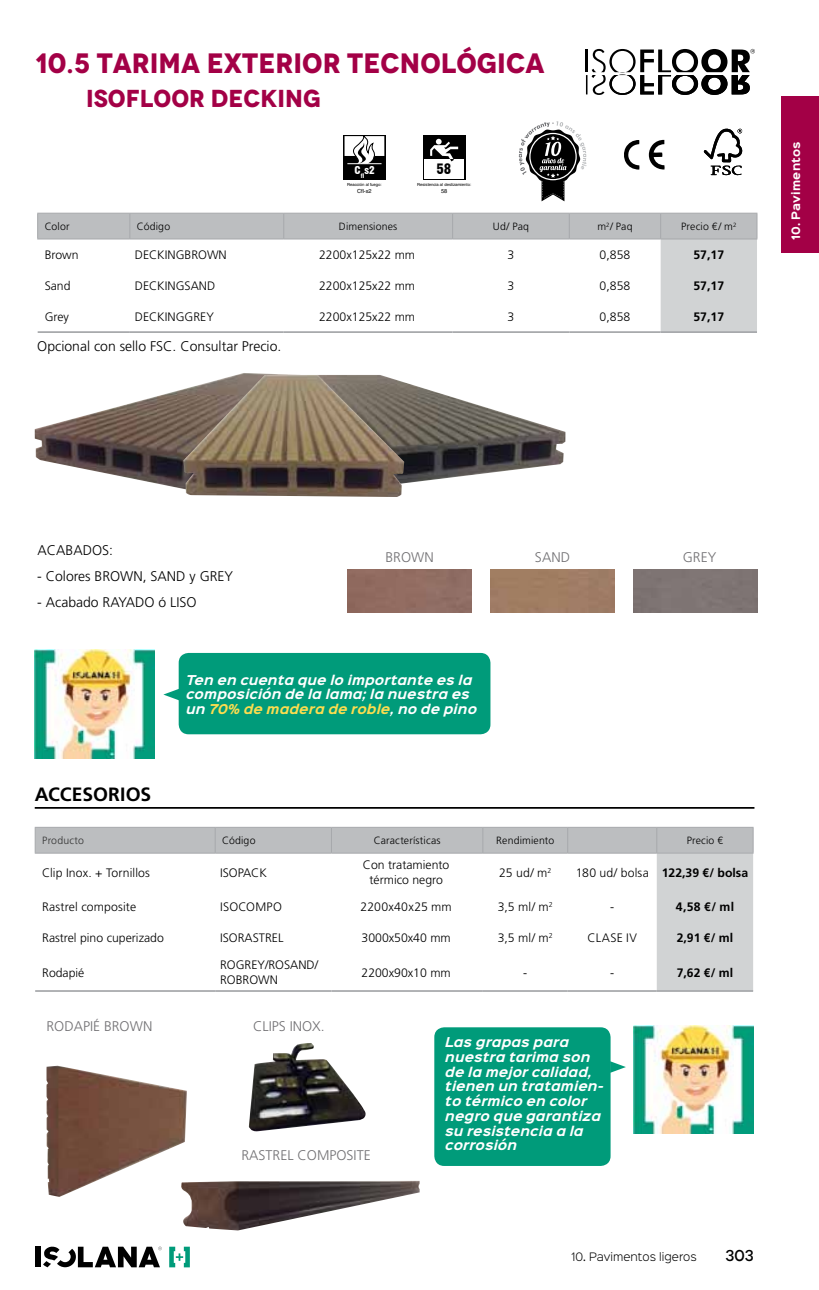
<style>
.page{position:relative;width:819px;height:1290px;background:#fff}
.page>*{position:absolute;margin:0;border:0;box-sizing:border-box;transform-origin:0 0}
.t1{font:700 28px "Novecento";color:#a30046}
.t2{font:700 24.5px "Novecento";color:#a30046}
.t3{font:700 19.25px "Frutiger";color:#000}
.t4{font:500 15.75px "Novecento";color:#000}
.t5{font:300 14px "Frutiger";color:#000}
.t6{font:300 14px "Frutiger";color:#717073}
.t7{font:900 condensed 14px "Swiss 721 BT";color:#000}
.t8{font:300 12.25px/14.7px "Frutiger";color:#000;text-align:center}
.t9{font:italic 700 12.25px/14.7px "Sinkin Sans 700";letter-spacing:.015em;color:#fff}
.t10{font:700 12.25px "Frutiger";color:#000}
.t11{font:300 12.25px "Frutiger";letter-spacing:.02em;color:#000}
.t12{font:300 10.5px "Frutiger";letter-spacing:.015em;color:#000}
.t13{font:300 10.5px "Sinkin Sans 300";color:#000}
.t14{font:700 10.5px "Sinkin Sans 700";letter-spacing:.02em;color:#fff}
.t15{font:300 10.5px "Frutiger";letter-spacing:.015em;color:#333}
.t16{font:900 condensed 10.5px "Swiss 721 BT";color:#fff}
.t17{font:900 condensed 6.12px "Swiss 721 BT";color:#fff}
.t18{font:5.6px "Helvetica LT Std";color:#000}
.t19{font:4.2px "Helvetica LT Std";color:#000}
.s1{color:#fcdd4f}
.s2{font-weight:300}
</style>
<div class="page">
<div style="left:35px;top:1246px;width:5px;height:21px;background:#000"></div>
<svg style="left:43px;top:1246px;width:119px;height:21px"></svg>
<svg style="left:169px;top:1246px;width:21px;height:21px"></svg>
<div style="left:781px;top:96px;width:38px;height:157px;background:#a30046"></div>
<svg style="left:37px;top:213px;width:720px;height:119px"></svg>
<hr style="left:37px;top:239px;width:93px;height:1px;background:#a7a9ac">
<hr style="left:130px;top:239px;width:154px;height:1px;background:#a7a9ac">
<hr style="left:284px;top:239px;width:168px;height:1px;background:#a7a9ac">
<hr style="left:452px;top:239px;width:117px;height:1px;background:#a7a9ac">
<hr style="left:569px;top:239px;width:91px;height:1px;background:#a7a9ac">
<hr style="left:660px;top:239px;width:97px;height:1px;background:#a7a9ac">
<hr style="left:38px;top:331px;width:92px;height:2px;background:#a7a9ac">
<hr style="left:130px;top:331px;width:154px;height:2px;background:#a7a9ac">
<hr style="left:284px;top:331px;width:168px;height:2px;background:#a7a9ac">
<hr style="left:452px;top:331px;width:117px;height:2px;background:#a7a9ac">
<hr style="left:569px;top:331px;width:91px;height:2px;background:#a7a9ac">
<hr style="left:660px;top:331px;width:97px;height:2px;background:#a7a9ac">
<hr style="left:585px;top:50px;width:2px;height:22px;background:#000">
<svg style="left:586px;top:49px;width:169px;height:46px"></svg>
<img style="left:35px;top:373px;width:265px;height:116px">
<img style="left:404px;top:382px;width:161px;height:102px">
<img style="left:183px;top:375px;width:221px;height:122px">
<div style="left:633px;top:570px;width:124px;height:42px;background:#7e7473"></div>
<div style="left:347px;top:570px;width:124px;height:42px;background:#916c62"></div>
<div style="left:490px;top:570px;width:124px;height:42px;background:#a17d63"></div>
<img style="left:183px;top:1181px;width:236px;height:49px">
<img style="left:46px;top:1066px;width:141px;height:131px">
<img style="left:249px;top:1043px;width:117px;height:89px">
<svg style="left:35px;top:827px;width:718px;height:163px"></svg>
<hr style="left:35px;top:853px;width:180px;height:1px;background:#a7a9ac">
<hr style="left:215px;top:853px;width:116px;height:1px;background:#a7a9ac">
<hr style="left:331px;top:853px;width:152px;height:1px;background:#a7a9ac">
<hr style="left:483px;top:853px;width:84px;height:1px;background:#a7a9ac">
<hr style="left:567px;top:853px;width:89px;height:1px;background:#a7a9ac">
<hr style="left:656px;top:853px;width:97px;height:1px;background:#a7a9ac">
<hr style="left:35px;top:990px;width:180px;height:2px;background:#a7a9ac">
<hr style="left:215px;top:990px;width:116px;height:2px;background:#a7a9ac">
<hr style="left:331px;top:990px;width:152px;height:2px;background:#a7a9ac">
<hr style="left:483px;top:990px;width:84px;height:2px;background:#a7a9ac">
<hr style="left:567px;top:990px;width:89px;height:2px;background:#a7a9ac">
<hr style="left:656px;top:990px;width:97px;height:2px;background:#a7a9ac">
<hr style="left:35px;top:807px;width:719px;height:2px;background:#000">
<svg style="left:648px;top:140px;width:16px;height:30px"></svg>
<svg style="left:624px;top:140px;width:15px;height:30px"></svg>
<svg style="left:703px;top:128px;width:39px;height:48px"></svg>
<svg style="left:519px;top:121px;width:67px;height:80px"></svg>
<div style="left:423px;top:135px;width:42px;height:45px;background:#000"></div>
<div style="left:424px;top:159px;width:40px;height:19px;background:#fff"></div>
<svg style="left:430px;top:139px;width:28px;height:22px"></svg>
<div style="left:343px;top:135px;width:43px;height:45px;background:#000"></div>
<div style="left:344px;top:136px;width:40px;height:20px;background:#fff"></div>
<hr style="left:347px;top:163px;width:34px;height:1px;background:#fff">
<svg style="left:353px;top:136px;width:22px;height:29px"></svg>
<div style="left:179px;top:653px;width:311px;height:81px;background:#009b7a;border-radius:10px"></div>
<div style="left:434px;top:1027px;width:176px;height:139px;background:#009b7a;border-radius:10px"></div>
<svg style="left:163px;top:689px;width:16px;height:11px"></svg>
<svg style="left:610px;top:1061px;width:16px;height:12px"></svg>
<img style="left:35px;top:650px;width:120px;height:108px">
<img style="left:633px;top:1025px;width:120px;height:109px">
<h1 class="t1" style="left:35px;top:46px;width:510px">10.5 TARIMA EXTERIOR TECNOLÓGICA</h1>
<h2 class="t2" style="left:86px;top:83px;width:236px">ISOFLOOR DECKING</h2>
<p class="t16" style="left:354px;top:164px;width:8px">C</p>
<p class="t7" style="left:436px;top:160px;width:17px">58</p>
<p class="t17" style="left:361px;top:172px;width:15px">fl<sup>s2</sup></p>
<p class="t19" style="left:347px;top:182px;width:36px">Reacción al fuego:</p>
<p class="t18" style="left:357px;top:188px;width:16px">Cfl-s2</p>
<p class="t19" style="left:417px;top:182px;width:55px">Resistencia al deslizamiento:</p>
<p class="t18" style="left:441px;top:188px;width:8px">58</p>
<p class="t12" style="left:45px;top:220px;width:26px">Color</p>
<p class="t12" style="left:137px;top:220px;width:35px">Código</p>
<p class="t12" style="left:339px;top:220px;width:60px">Dimensiones</p>
<p class="t12" style="left:493px;top:220px;width:38px">Ud/ Paq</p>
<p class="t12" style="left:597px;top:220px;width:37px">m<sup>2</sup>/ Paq</p>
<p class="t12" style="left:681px;top:220px;width:57px">Precio €/ m<sup>2</sup></p>
<p class="t8" style="left:45px;top:248px;width:35px">Brown</p>
<p class="t8" style="left:135px;top:248px;width:93px">DECKINGBROWN</p>
<p class="t8" style="left:319px;top:248px;width:97px">2200x125x22 mm</p>
<p class="t8" style="left:507px;top:248px;width:8px">3</p>
<p class="t8" style="left:599px;top:248px;width:32px">0,858</p>
<p class="t10" style="left:693px;top:248px;width:32px">57,17</p>
<p class="t8" style="left:45px;top:279px;width:27px">Sand</p>
<p class="t8" style="left:135px;top:279px;width:82px">DECKINGSAND</p>
<p class="t8" style="left:319px;top:279px;width:97px">2200x125x22 mm</p>
<p class="t8" style="left:507px;top:279px;width:8px">3</p>
<p class="t8" style="left:599px;top:279px;width:32px">0,858</p>
<p class="t10" style="left:693px;top:279px;width:32px">57,17</p>
<p class="t8" style="left:45px;top:310px;width:26px">Grey</p>
<p class="t8" style="left:135px;top:310px;width:80px">DECKINGGREY</p>
<p class="t8" style="left:319px;top:310px;width:97px">2200x125x22 mm</p>
<p class="t8" style="left:507px;top:310px;width:8px">3</p>
<p class="t8" style="left:599px;top:310px;width:32px">0,858</p>
<p class="t10" style="left:693px;top:310px;width:32px">57,17</p>
<p class="t5" style="left:37px;top:338px;width:246px">Opcional con sello FSC. Consultar Precio.</p>
<p class="t14" style="left:790px;top:240px;width:101px;rotate:-90deg">10. Pavimentos</p>
<p class="t5" style="left:38px;top:542px;width:77px">ACABADOS:</p>
<p class="t5" style="left:37px;top:568px;width:197px">- Colores BROWN, SAND y GREY</p>
<p class="t5" style="left:37px;top:594px;width:161px">- Acabado RAYADO ó LISO</p>
<p class="t6" style="left:385px;top:549px;width:50px">BROWN</p>
<p class="t6" style="left:535px;top:549px;width:37px">SAND</p>
<p class="t6" style="left:682px;top:549px;width:35px">GREY</p>
<h3 class="t3" style="left:35px;top:783px;width:118px">ACCESORIOS</h3>
<p class="t9" style="left:186px;top:673px;width:292px">Ten en cuenta que lo importante es la composición de la lama; la nuestra es un <span class="s1">70% de madera de roble</span>, no de pino</p>
<p class="t15" style="left:42px;top:834px;width:43px">Producto</p>
<p class="t12" style="left:222px;top:834px;width:35px">Código</p>
<p class="t12" style="left:374px;top:834px;width:68px">Características</p>
<p class="t12" style="left:496px;top:834px;width:60px">Rendimiento</p>
<p class="t12" style="left:686px;top:834px;width:38px">Precio €</p>
<p class="t8" style="left:42px;top:865px;width:109px">Clip Inox. + Tornillos</p>
<p class="t8" style="left:220px;top:865px;width:48px">ISOPACK</p>
<p class="t8" style="left:363px;top:858px;width:88px">Con tratamiento térmico negro</p>
<p class="t8" style="left:499px;top:865px;width:54px">25 ud/ m<sup>2</sup></p>
<p class="t10" style="left:575px;top:865px;width:174px"><span class="s2">180 ud/ bolsa</span> 122,39 €/ bolsa</p>
<p class="t8" style="left:42px;top:900px;width:96px">Rastrel composite</p>
<p class="t11" style="left:220px;top:900px;width:63px">ISOCOMPO</p>
<p class="t8" style="left:360px;top:900px;width:93px">2200x40x25 mm</p>
<p class="t8" style="left:497px;top:900px;width:57px">3,5 ml/ m<sup>2</sup></p>
<p class="t8" style="left:610px;top:900px;width:6px">-</p>
<p class="t10" style="left:675px;top:900px;width:60px">4,58 €/ ml</p>
<p class="t8" style="left:42px;top:931px;width:123px">Rastrel pino cuperizado</p>
<p class="t8" style="left:220px;top:931px;width:65px">ISORASTREL</p>
<p class="t8" style="left:361px;top:931px;width:91px">3000x50x40 mm</p>
<p class="t8" style="left:497px;top:931px;width:57px">3,5 ml/ m<sup>2</sup></p>
<p class="t8" style="left:587px;top:931px;width:51px">CLASE IV</p>
<p class="t10" style="left:676px;top:931px;width:58px">2,91 €/ ml</p>
<p class="t8" style="left:42px;top:965px;width:44px">Rodapié</p>
<p class="t8" style="left:220px;top:958px;width:100px;text-align:left">ROGREY/ROSAND/<br>ROBROWN</p>
<p class="t8" style="left:361px;top:965px;width:91px">2200x90x10 mm</p>
<p class="t8" style="left:523px;top:965px;width:6px">-</p>
<p class="t8" style="left:610px;top:965px;width:6px">-</p>
<p class="t10" style="left:676px;top:965px;width:58px">7,62 €/ ml</p>
<p class="t6" style="left:46px;top:1018px;width:107px">RODAPIÉ BROWN</p>
<p class="t6" style="left:253px;top:1018px;width:73px">CLIPS INOX.</p>
<p class="t6" style="left:241px;top:1147px;width:131px">RASTREL COMPOSITE</p>
<p class="t9" style="left:445px;top:1036px;width:159px">Las grapas para nuestra tarima son de la mejor calidad, tienen un tratamien&shy;to térmico en color negro que garantiza su resistencia a la corrosión</p>
<p class="t13" style="left:571px;top:1248px;width:127px">10. Pavimentos ligeros</p>
<p class="t4" style="left:725px;top:1245px;width:30px">303</p>
</div>
